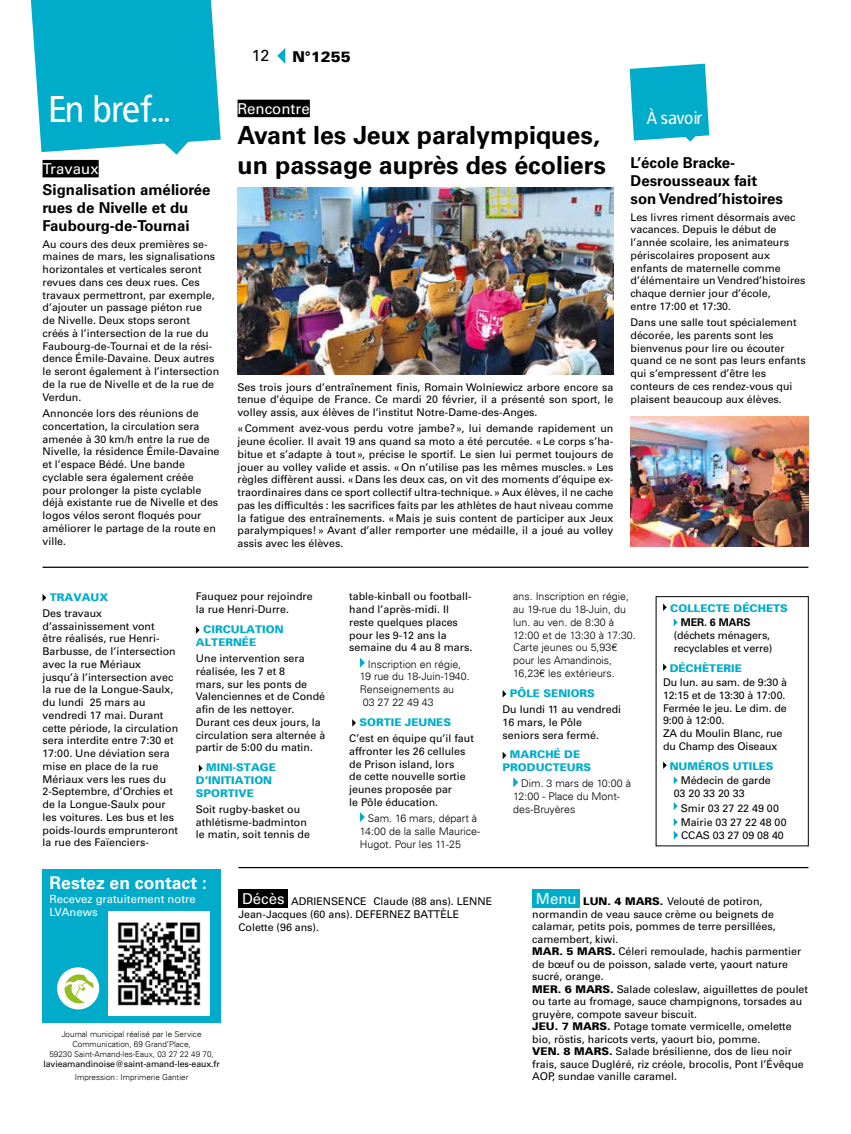
<style>
.page{position:relative;width:851px;height:1134px;background:#fff}
.page>*{position:absolute;margin:0;border:0;box-sizing:border-box;transform-origin:0 0}
.t1{font:37.5px "Francophil Sans";letter-spacing:-.015em;color:#fff}
.t2{font:700 25px/30px "Univers LT Std";color:#000}
.t3{font:17.88px "Francophil Sans";color:#fff}
.t4{font:700 17.5px "Univers LT Std";color:#fff}
.t5{font:16px "Univers LT Std";color:#000}
.t6{font:700 15px/18px "Univers LT Std";color:#000}
.t7{font:15px "Univers LT Std";color:#fff}
.t8{font:900 15px "Univers 75";color:#000}
.t9{font:11.25px/13.5px "Univers LT Std";color:#fff}
.t10{font:10.62px/12.8px "Univers LT Std";color:#000}
.t11{font:300 10.62px/12.8px "Univers LT";color:#000}
.t12{font:900 10.62px/12.8px "Univers 75";color:#00acc9}
.t13{font:700 10.62px "Univers LT Std";color:#000}
.t14{font:8.75px "Univers LT Std";letter-spacing:-.01em;color:#000}
.t15{font:300 8.12px/10px "Univers LT";color:#000;text-align:center}
.s1{font-size:15px;color:#fff}
.s2{font-family:"Univers 75";font-weight:900}
</style>
<div class="page">
<svg style="left:30px;top:0;width:191px;height:155px;background:#1bb4ce"></svg>
<svg style="left:277px;top:48px;width:8px;height:16px"></svg>
<img style="left:237px;top:188px;width:376px;height:187px">
<hr style="left:43px;top:567px;width:765px;height:1px;background:#000">
<div style="left:43px;top:869px;width:178px;height:153px;background:#00acc9"></div>
<hr style="left:238px;top:867px;width:570px;height:1px;background:#000">
<div style="left:238px;top:889px;width:50px;height:19px;background:#000"></div>
<div style="left:532px;top:889px;width:48px;height:19px;background:#00acc9"></div>
<div style="left:57px;top:967px;width:42px;height:42px;background:#fff;border-radius:50%"></div>
<svg style="left:57px;top:974px;width:42px;height:29px"></svg>
<div style="left:43px;top:160px;width:56px;height:17px;background:#000"></div>
<div style="left:237px;top:100px;width:73px;height:17px;background:#000"></div>
<svg style="left:629px;top:64px;width:80px;height:78px;background:#20b6cf"></svg>
<svg style="left:43px;top:594px;width:3px;height:7px"></svg>
<svg style="left:196px;top:626px;width:4px;height:8px"></svg>
<svg style="left:199px;top:764px;width:3px;height:8px"></svg>
<svg style="left:360px;top:658px;width:5px;height:10px"></svg>
<svg style="left:352px;top:719px;width:4px;height:8px"></svg>
<svg style="left:360px;top:812px;width:5px;height:10px"></svg>
<svg style="left:502px;top:690px;width:4px;height:8px"></svg>
<svg style="left:502px;top:752px;width:4px;height:7px"></svg>
<svg style="left:513px;top:777px;width:5px;height:10px"></svg>
<img style="left:108px;top:912px;width:101px;height:103px">
<svg style="left:663px;top:604px;width:3px;height:7px"></svg>
<svg style="left:673px;top:618px;width:4px;height:8px"></svg>
<svg style="left:663px;top:663px;width:3px;height:8px"></svg>
<svg style="left:663px;top:762px;width:3px;height:7px"></svg>
<svg style="left:673px;top:776px;width:4px;height:8px"></svg>
<svg style="left:673px;top:802px;width:4px;height:8px"></svg>
<svg style="left:673px;top:818px;width:5px;height:21px"></svg>
<img style="left:630px;top:416px;width:178px;height:130px">
<h1 class="t1" style="left:48px;top:87px;width:124px">En bref...</h1>
<h3 class="t7" style="left:43px;top:160px;width:58px">Travaux</h3>
<h3 class="t6" style="left:43px;top:181px;width:169px">Signalisation améliorée rues de Nivelle et du<br>Faubourg-de-Tournai</h3>
<p class="t10" style="left:43px;top:238px;width:178px">Au cours des deux premières se&shy;maines de mars, les signalisations horizontales et verticales seront revues dans ces deux rues. Ces travaux permettront, par exemple, d’ajouter un passage piéton rue<br>de Nivelle. Deux stops seront<br>créés à l’intersection de la rue du<br>Faubourg-de-Tournai et de la rési&shy;dence Émile-Davaine. Deux autres le seront également à l’intersection de la rue de Nivelle et de la rue de<br>Verdun.</p>
<p class="t10" style="left:43px;top:407px;width:178px">Annoncée lors des réunions de concertation, la circulation sera amenée à 30 km/h entre la rue de<br>Nivelle, la résidence Émile-Davaine et l’espace Bédé. Une bande cyclable sera également créée pour prolonger la piste cyclable déjà existante rue de Nivelle et des logos vélos seront floqués pour améliorer le partage de la route en ville.</p>
<h3 class="t5" style="left:252px;top:46px;width:19px">12</h3>
<h3 class="t8" style="left:292px;top:47px;width:60px">N°1255</h3>
<h3 class="t7" style="left:237px;top:99px;width:74px">Rencontre</h3>
<h2 class="t2" style="left:237px;top:120px;width:370px">Avant les Jeux paralympiques, un passage auprès des écoliers</h2>
<p class="t10" style="left:237px;top:380px;width:377px;text-align:justify">Ses trois jours d’entraînement finis, Romain Wolniewicz arbore encore sa tenue d’équipe de France. Ce mardi 20 février, il a présenté son sport, le volley assis, aux élèves de l’institut Notre-Dame-des-Anges.</p>
<p class="t10" style="left:237px;top:422px;width:377px;text-align:justify">«Comment avez-vous perdu votre jambe?», lui demande rapidement un jeune écolier. Il avait 19 ans quand sa moto a été percutée. «Le corps s’ha&shy;bitue et s’adapte à tout», précise le sportif. Le sien lui permet toujours de jouer au volley valide et assis. «On n’utilise pas les mêmes muscles.» Les règles diffèrent aussi. «Dans les deux cas, on vit des moments d’équipe ex&shy;traordinaires dans ce sport collectif ultra-technique.» Aux élèves, il ne cache pas les difficultés : les sacrifices faits par les athlètes de haut niveau comme la fatigue des entraînements. «Mais je suis content de participer aux Jeux paralympiques!» Avant d’aller remporter une médaille, il a joué au volley assis avec les élèves.</p>
<h3 class="t3" style="left:646px;top:107px;width:57px">À savoir</h3>
<h3 class="t6" style="left:630px;top:154px;width:154px">L’école Bracke-<br>Desrousseaux fait son Vendred’histoires</h3>
<p class="t10" style="left:630px;top:211px;width:176px">Les livres riment désormais avec vacances. Depuis le début de l’année scolaire, les animateurs périscolaires proposent aux enfants de maternelle comme d’élémentaire un Vendred’histoires chaque dernier jour d’école,<br>entre 17:00 et 17:30.</p>
<p class="t10" style="left:630px;top:316px;width:176px">Dans une salle tout spécialement décorée, les parents sont les bienvenus pour lire ou écouter quand ce ne sont pas leurs enfants qui s’empressent d’être les conteurs de ces rendez-vous qui plaisent beaucoup aux élèves.</p>
<p class="t12" style="left:50px;top:590px;width:60px">TRAVAUX</p>
<p class="t10" style="left:43px;top:607px;width:137px">Des travaux d’assainissement vont<br>être réalisés, rue Henri-<br>Barbusse, de l’intersection avec la rue Mériaux jusqu’à l’intersection avec la rue de la Longue-Saulx, du lundi 25 mars au vendredi 17 mai. Durant cette période, la circulation sera interdite entre 7:30 et<br>17:00. Une déviation sera mise en place de la rue<br>Mériaux vers les rues du<br>2-Septembre, d’Orchies et de la Longue-Saulx pour les voitures. Les bus et les poids-lourds emprunteront la rue des Faïenciers-</p>
<p class="t10" style="left:196px;top:590px;width:118px">Fauquez pour rejoindre la rue Henri-Durre.</p>
<p class="t12" style="left:196px;top:622px;width:89px;text-indent:7px">CIRCULATION<br>ALTERNÉE</p>
<p class="t10" style="left:196px;top:652px;width:131px">Une intervention sera réalisée, les 7 et 8<br>mars, sur les ponts de<br>Valenciennes et de Condé afin de les nettoyer.<br>Durant ces deux jours, la circulation sera alternée à partir de 5:00 du matin.</p>
<p class="t12" style="left:196px;top:761px;width:81px;text-indent:10px">MINI-STAGE<br>D’INITIATION<br>SPORTIVE</p>
<p class="t10" style="left:196px;top:803px;width:115px">Soit rugby-basket ou athlétisme-badminton le matin, soit tennis de</p>
<p class="t10" style="left:349px;top:590px;width:125px">table-kinball ou football&shy;hand l’après-midi. Il reste quelques places pour les 9-12 ans la semaine du 4 au 8 mars.</p>
<p class="t11" style="left:360px;top:657px;width:111px;text-indent:8px">Inscription en régie,<br>19 rue du 18-Juin-1940.<br>Renseignements au<br>03 27 22 49 43</p>
<p class="t12" style="left:359px;top:715px;width:93px">SORTIE JEUNES</p>
<p class="t10" style="left:349px;top:732px;width:126px">C’est en équipe qu’il faut affronter les 26 cellules de Prison island, lors<br>de cette nouvelle sortie jeunes proposée par<br>le Pôle éducation.</p>
<p class="t11" style="left:360px;top:812px;width:122px;text-indent:8px">Sam. 16 mars, départ à<br>14:00 de la salle Maurice-<br>Hugot. Pour les 11-25</p>
<p class="t11" style="left:513px;top:590px;width:124px">ans. Inscription en régie, au 19-rue du 18-Juin, du lun. au ven. de 8:30 à<br>12:00 et de 13:30 à 17:30.<br>Carte jeunes ou 5,93€ pour les Amandinois,<br>16,23€ les extérieurs.</p>
<p class="t12" style="left:510px;top:686px;width:86px">PÔLE SENIORS</p>
<p class="t10" style="left:502px;top:703px;width:120px">Du lundi 11 au vendredi<br>16 mars, le Pôle seniors sera fermé.</p>
<p class="t12" style="left:502px;top:748px;width:90px;text-align:center">MARCHÉ DE<br>PRODUCTEURS</p>
<p class="t11" style="left:513px;top:777px;width:119px;text-indent:8px">Dim. 3 mars de 10:00 à<br>12:00 - Place du Mont&shy;des-Bruyères</p>
<p class="t12" style="left:670px;top:601px;width:119px">COLLECTE DÉCHETS</p>
<p class="t13" style="left:680px;top:616px;width:71px">MER. 6 MARS</p>
<p class="t10" style="left:673px;top:629px;width:100px">(déchets ménagers, recyclables et verre)</p>
<p class="t12" style="left:669px;top:661px;width:74px">DÉCHÈTERIE</p>
<p class="t10" style="left:663px;top:676px;width:125px">Du lun. au sam. de 9:30 à<br>12:15 et de 13:30 à 17:00.<br>Fermée le jeu. Le dim. de<br>9:00 à 12:00.<br>ZA du Moulin Blanc, rue du Champ des Oiseaux</p>
<p class="t12" style="left:669px;top:759px;width:105px">NUMÉROS UTILES</p>
<p class="t10" style="left:673px;top:774px;width:99px;text-indent:7px">Médecin de garde<br>03 20 33 20 33</p>
<p class="t10" style="left:680px;top:801px;width:108px;line-height:14.5px">Smir 03 27 22 49 00<br>Mairie 03 27 22 48 00</p>
<p class="t10" style="left:681px;top:829px;width:104px">CCAS 03 27 09 08 40</p>
<h3 class="t4" style="left:50px;top:873px;width:159px">Restez en contact :</h3>
<p class="t9" style="left:50px;top:892px;width:148px">Recevez gratuitement notre<br>LVAnews</p>
<p class="t10" style="left:238px;top:895px;width:255px;text-indent:4px"><span class="s1">Décès</span> ADRIENSENCE Claude (88 ans). LENNE<br>Jean-Jacques (60 ans). DEFERNEZ BATTÈLE<br>Colette (96 ans).</p>
<p class="t10" style="left:532px;top:895px;width:277px;text-indent:4px"><span class="s1">Menu</span> <span class="s2">LUN. 4 MARS.</span> Velouté de potiron, normandin de veau sauce crème ou beignets de calamar, petits pois, pommes de terre persillées, camembert, kiwi.<br><span class="s2">MAR. 5 MARS.</span> Céleri remoulade, hachis parmentier de bœuf ou de poisson, salade verte, yaourt nature sucré, orange.<br><span class="s2">MER. 6 MARS.</span> Salade coleslaw, aiguillettes de poulet ou tarte au fromage, sauce champignons, torsades au gruyère, compote saveur biscuit.<br><span class="s2">JEU. 7 MARS.</span> Potage tomate vermicelle, omelette bio, röstis, haricots verts, yaourt bio, pomme.<br><span class="s2">VEN. 8 MARS.</span> Salade brésilienne, dos de lieu noir frais, sauce Dugléré, riz créole, brocolis, Pont l’Évêque AOP, sundae vanille caramel.</p>
<p class="t15" style="left:49px;top:1029px;width:166px">Journal municipal réalisé par le Service<br>Communication, 69 Grand’Place,<br>59230 Saint-Amand-les-Eaux, 03 27 22 49 70,</p>
<p class="t14" style="left:43px;top:1058px;width:178px">lavieamandinoise@saint-amand-les-eaux.fr</p>
<p class="t15" style="left:75px;top:1072px;width:115px">Impression: Imprimerie Gantier</p>
</div>
